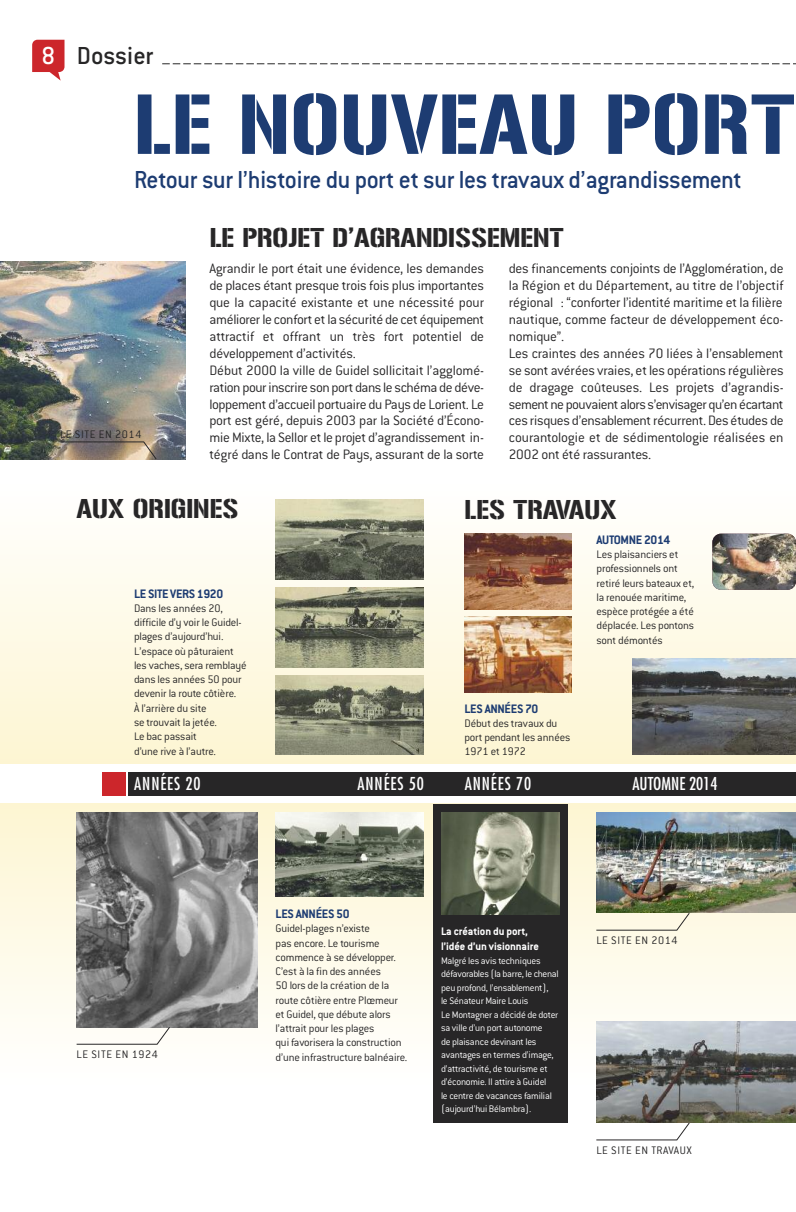
<style>
.page{position:relative;width:796px;height:1212px;background:#fff}
.page>*{position:absolute;margin:0;border:0;box-sizing:border-box;transform-origin:0 0}
.t1{font:75px "Gunplay";letter-spacing:.01em;color:#1d3c72}
.t2{font:500 27px "Conduit ITC";letter-spacing:-.015em;color:#1d3c72}
.t3{font:500 27px "Conduit ITC";color:#272627}
.t4{font:24px "Gunplay";color:#272627}
.t5{font:condensed 17.25px "Futura";letter-spacing:.05em;color:#fff}
.t6{font:condensed 17.25px "Futura";color:#fff}
.t7{font:300 15px/17px "Conduit ITC";letter-spacing:-.015em;color:#272627}
.t8{font:700 13.5px "Conduit ITC";letter-spacing:-.025em;color:#1d3c72}
.t9{font:300 12px/14.2px "Conduit ITC";letter-spacing:-.015em;color:#272627}
.t10{font:300 12px "Conduit ITC";letter-spacing:.05em;color:#272627}
.t11{font:700 12px/15px "Conduit ITC";letter-spacing:-.005em;color:#fff}
.t12{font:300 10.5px/13.5px "Conduit ITC";letter-spacing:-.025em;color:#fff}
.s1{color:#fff}
</style>
<div class="page">
<div style="left:0;top:484px;width:795px;height:279px;background:linear-gradient(to bottom,#fff,#fcf5d2)"></div>
<div style="left:0;top:804px;width:795px;height:280px;background:linear-gradient(to bottom,#faf2d0,#fffffe)"></div>
<svg style="left:162px;top:63px;width:633px;height:1px"></svg>
<svg style="left:32px;top:40px;width:32px;height:41px"></svg>
<div style="left:128px;top:772px;width:667px;height:23px;background:#272627"></div>
<div style="left:102px;top:772px;width:24px;height:23px;background:#cc262b"></div>
<div style="left:433px;top:804px;width:134px;height:319px;background:#272627"></div>
<img style="left:0;top:261px;width:185px;height:198px">
<img style="left:77px;top:812px;width:180px;height:215px">
<img style="left:275px;top:587px;width:148px;height:80px">
<img style="left:275px;top:500px;width:148px;height:79px">
<img style="left:275px;top:675px;width:148px;height:80px">
<img style="left:464px;top:616px;width:107px;height:76px">
<img style="left:464px;top:534px;width:107px;height:76px">
<img style="left:275px;top:812px;width:148px;height:84px">
<img style="left:441px;top:812px;width:118px;height:102px">
<img style="left:712px;top:534px;width:83px;height:56px;border-radius:9px">
<img style="left:632px;top:659px;width:163px;height:96px">
<img style="left:596px;top:812px;width:199px;height:101px">
<svg style="left:76px;top:1026px;width:94px;height:19px"></svg>
<svg style="left:60px;top:441px;width:97px;height:19px;background:#9a8978"></svg>
<svg style="left:595px;top:912px;width:95px;height:19px;background:#e8e5d0"></svg>
<svg style="left:596px;top:1123px;width:94px;height:18px"></svg>
<img style="left:596px;top:1022px;width:199px;height:101px">
<h2 class="t3" style="left:41px;top:47px;width:113px"><span class="s1">8</span> Dossier</h2>
<h1 class="t1" style="left:134px;top:81px;width:662px">LE NOUVEAU PORT</h1>
<h2 class="t2" style="left:134px;top:171px;width:609px">Retour sur l’histoire du port et sur les travaux d’agrandissement</h2>
<p class="t10" style="left:60px;top:430px;width:83px">LE SITE EN 2014</p>
<h3 class="t4" style="left:210px;top:223px;width:355px">LE PROJET D’AGRANDISSEMENT</h3>
<p class="t7" style="left:209px;top:261px;width:276px">Agrandir le port était une évidence, les demandes de places étant presque trois fois plus importantes que la capacité existante et une nécessité pour améliorerle confort etla sécurité de cet équipement attractif et offrant un très fort potentiel de développement d’activités.<br>Début 2000 la ville de Guidel sollicitait l’agglomé&shy;rationpourinscrire sonportdans le schémadedéve&shy;loppement d’accueil portuaire du Pays de Lorient. Le port est géré, depuis 2003 par la Société d’Écono&shy;mieMixte, la Sellor etle projet d’agrandissement in&shy;tégré dans le Contrat de Pays, assurant de la sorte</p>
<p class="t7" style="left:508px;top:261px;width:276px">des financements conjoints de l’Agglomération, de la Région et du Département, au titre de l’objectif régional : “conforter l’identité maritime et la filière nautique, comme facteur de développement éco&shy;nomique”.<br>Les craintes des années 70 liées à l’ensablement se sont avérées vraies, etles opérations régulières de dragage coûteuses. Les projets d’agrandis&shy;sementnepouvaientalorss’envisagerqu’enécartant ces risques d’ensablementrécurrent.Des études de courantologie et de sédimentologie réalisées en 2002 ont été rassurantes.</p>
<h3 class="t4" style="left:77px;top:495px;width:163px">AUX ORIGINES</h3>
<h3 class="t4" style="left:464px;top:495px;width:154px">LES TRAVAUX</h3>
<p class="t8" style="left:134px;top:589px;width:91px">LE SITE VERS 1920</p>
<p class="t9" style="left:134px;top:602px;width:114px">Dans les années 20, difficile d’y voir le Guidel&shy;plages d’aujourd’hui.<br>L’espace où pâturaient les vaches, sera remblayé dans les années 50 pour devenir la route côtière.<br>À l’arrière du site<br>se trouvait la jetée.<br>Le bac passait<br>d’une rive à l’autre.</p>
<p class="t8" style="left:464px;top:704px;width:75px">LES ANNÉES 70</p>
<p class="t9" style="left:464px;top:717px;width:107px">Début des travaux du port pendant les années<br>1971 et 1972</p>
<p class="t8" style="left:596px;top:535px;width:75px">AUTOMNE2014</p>
<p class="t9" style="left:596px;top:549px;width:99px">Les plaisanciers et professionnels ont retiré leurs bateaux et, la renouée maritime, espèce protégée a été déplacée. Les pontons sont démontés</p>
<p class="t5" style="left:134px;top:776px;width:68px">ANNÉES 20</p>
<p class="t5" style="left:357px;top:776px;width:68px">ANNÉES 50</p>
<p class="t5" style="left:464px;top:776px;width:68px">ANNÉES 70</p>
<p class="t6" style="left:632px;top:776px;width:86px">AUTOMNE 2014</p>
<p class="t10" style="left:77px;top:1051px;width:83px">LE SITE EN 1924</p>
<p class="t8" style="left:275px;top:910px;width:75px">LES ANNÉES 50</p>
<p class="t9" style="left:275px;top:923px;width:133px">Guidel-plages n’existe<br>pas encore. Le tourisme commence à se développer.<br>C’est à la fin des années<br>50 lors de la création de la route côtière entre Plœmeur et Guidel, que débute alors l’attrait pour les plages<br>qui favorisera la construction d’une infrastructure balnéaire.</p>
<p class="t11" style="left:441px;top:925px;width:99px">La création du port, l’idée d’un visionnaire</p>
<p class="t12" style="left:441px;top:955px;width:119px">Malgré les avis techniques défavorables (la barre, le chenal peu profond, l’ensablement),<br>le Sénateur Maire Louis<br>Le Montagner a décidé de doter sa ville d’un port autonome<br>de plaisance devinant les avantages en termes d’image, d’attractivité, de tourisme et d’économie. Il attire à Guidel<br>le centre de vacances familial (aujourd’hui Bélambra).</p>
<p class="t10" style="left:596px;top:937px;width:83px">LE SITE EN 2014</p>
<p class="t10" style="left:596px;top:1146px;width:97px">LE SITE EN TRAVAUX</p>
</div>
